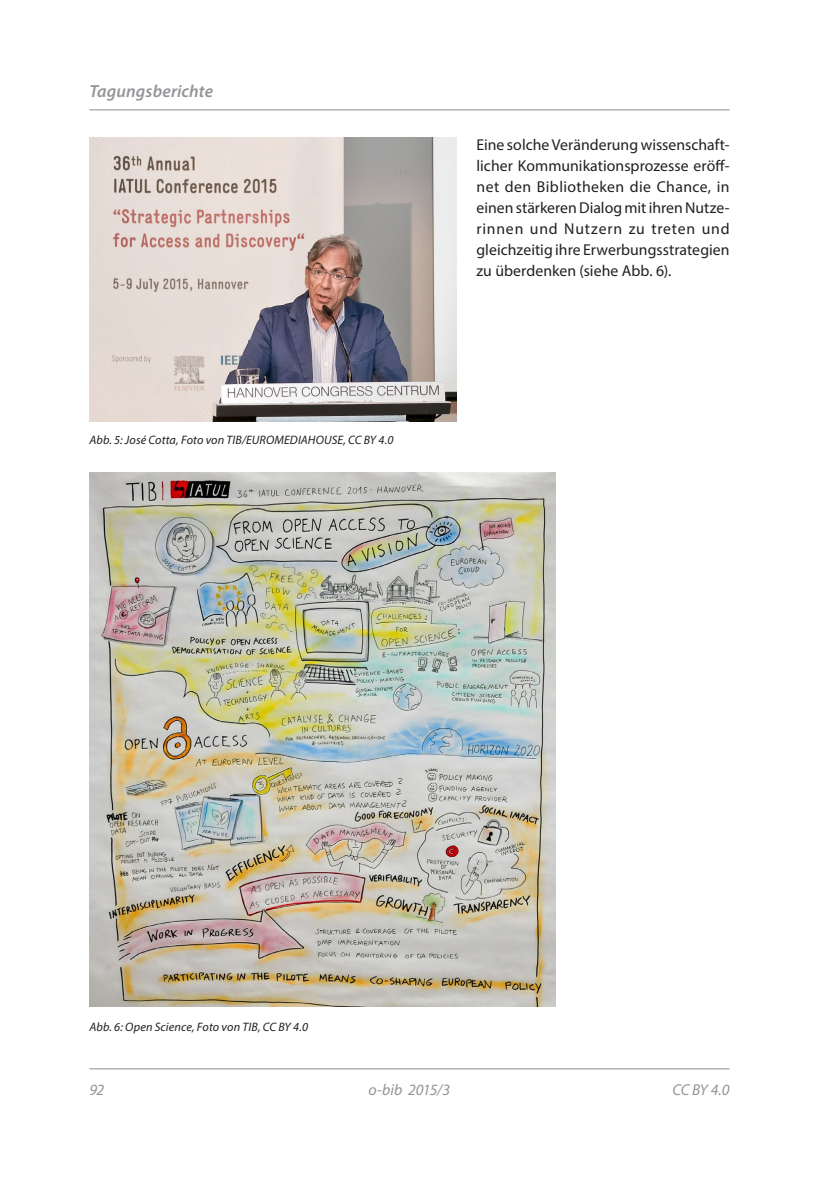
<style>
.page{position:relative;width:819px;height:1191px;background:#fff}
.page>*{position:absolute;margin:0;border:0;box-sizing:border-box;transform-origin:0 0}
.t1{font:italic 600 17.5px "Myriad Pro";letter-spacing:.005em;color:#939598}
.t2{font:15.75px/21px "Myriad Pro";letter-spacing:.005em;color:#231f20;text-align:justify}
.t3{font:italic 15.75px "Myriad Pro";letter-spacing:-.03em;color:#939598}
.t4{font:italic 12.25px "Myriad Pro";letter-spacing:.01em;color:#231f20}
</style>
<div class="page">
<hr style="left:89px;top:109px;width:640px;height:1px;background:#a8a9ad">
<hr style="left:89px;top:1068px;width:640px;height:1px;background:#a8a9ad">
<img style="left:89px;top:472px;width:467px;height:535px">
<img style="left:89px;top:137px;width:367px;height:284px">
<p class="t1" style="left:89px;top:80px;width:125px">Tagungsberichte</p>
<p class="t4" style="left:89px;top:432px;width:305px">Abb. 5: José Cotta, Foto von TIB/EUROMEDIAHOUSE, CC BY 4.0</p>
<p class="t2" style="left:476px;top:134px;width:255px">Eine solche Veränderung wissenschaft&shy;licher Kommunikationsprozesse eröff&shy;net den Bibliotheken die Chance, in einen stärkeren Dialog mit ihren Nutze&shy;rinnen und Nutzern zu treten und gleichzeitig ihre Erwerbungsstrategien zu überdenken (siehe Abb. 6).</p>
<p class="t4" style="left:89px;top:1019px;width:220px">Abb. 6: Open Science, Foto von TIB, CC BY 4.0</p>
<p class="t3" style="left:89px;top:1080px;width:17px">92</p>
<p class="t3" style="left:368px;top:1080px;width:83px">o-bib 2015/3</p>
<p class="t3" style="left:672px;top:1080px;width:58px">CC BY 4.0</p>
</div>
